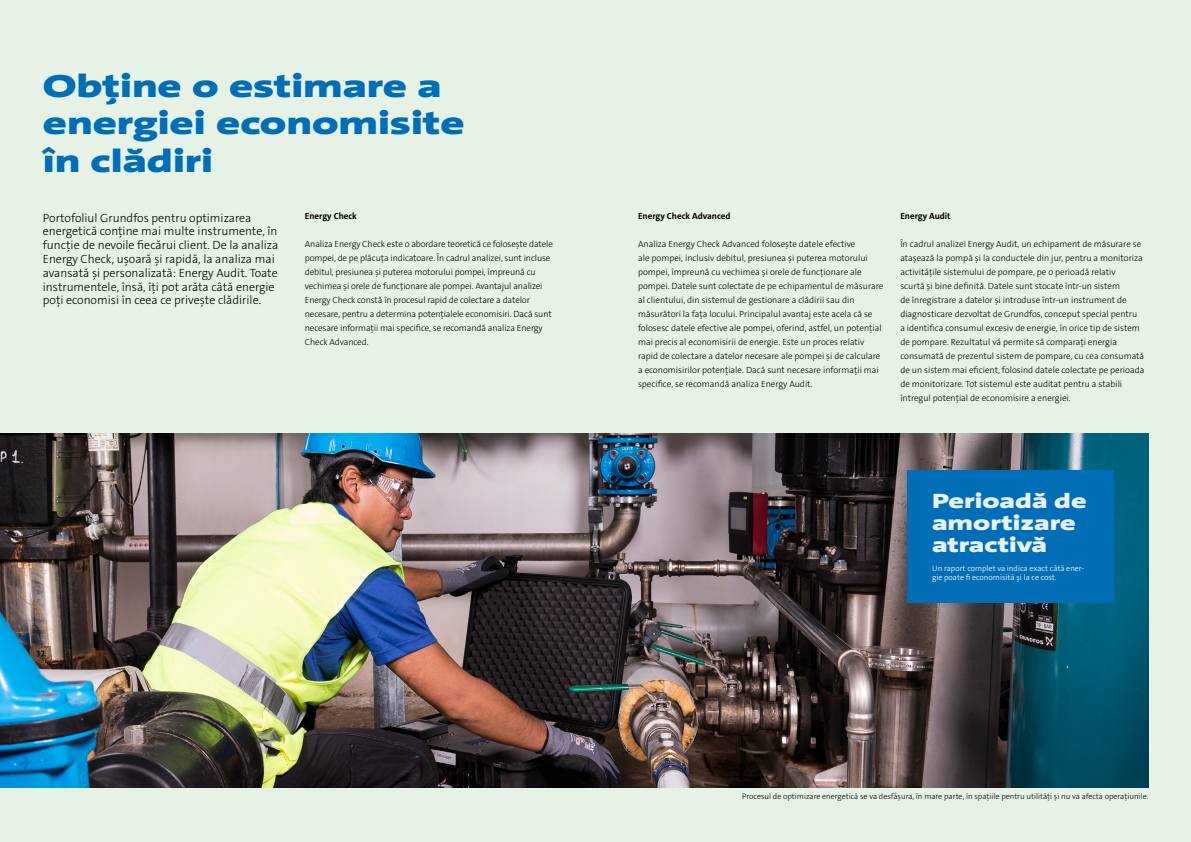
<style>
.page{position:relative;width:1191px;height:842px;background:#e7f2e6}
.page>*{position:absolute;margin:0;border:0;box-sizing:border-box;transform-origin:0 0}
.t1{font:900 32.5px/37.4px "Grundfos The Sans Extd";color:#006eb7}
.t2{font:900 21px/22px "Grundfos The Sans Extd";color:#e9f1fb}
.t3{font:300 12px/13.8px "Grundfos The Sans";color:#000}
.t4{font:300 9px/14px "Grundfos The Sans";color:#000}
.t5{font:700 9px "Grundfos The Sans";color:#000}
.t6{font:300 8px "Grundfos The Sans";color:#000}
.t7{font:300 8px/9.2px "Grundfos The Sans";color:#e9f1fb}
</style>
<div class="page">
<img style="left:0;top:433px;width:1148px;height:355px">
<div style="left:907px;top:470px;width:206px;height:132px;background:#006eb7"></div>
<h1 class="t1" style="left:43px;top:68px;width:423px">Obține o estimare a energiei economisite în clădiri</h1>
<p class="t3" style="left:43px;top:211px;width:237px">Portofoliul Grundfos pentru optimizarea energetică conține mai multe instrumente, în funcție de nevoile fiecărui client. De la analiza Energy Check, ușoară și rapidă, la analiza mai avansată și personalizată: Energy Audit. Toate instrumentele, însă, îți pot arăta câtă energie poți economisi în ceea ce privește clădirile.</p>
<p class="t5" style="left:305px;top:210px;width:54px">Energy Check</p>
<p class="t4" style="left:305px;top:237px;width:250px">Analiza Energy Check este o abordare teoretică ce folosește datele pompei, de pe plăcuța indicatoare. În cadrul analizei, sunt incluse debitul, presiunea și puterea motorului pompei, împreună cu vechimea și orele de funcționare ale pompei. Avantajul analizei Energy Check constă în procesul rapid de colectare a datelor necesare, pentru a determina potențialele economisiri. Dacă sunt necesare informații mai specifice, se recomandă analiza Energy Check Advanced.</p>
<p class="t5" style="left:638px;top:210px;width:94px">Energy Check Advanced</p>
<p class="t4" style="left:638px;top:237px;width:247px">Analiza Energy Check Advanced folosește datele efective<br>ale pompei, inclusiv debitul, presiunea și puterea motorului pompei, împreună cu vechimea și orele de funcționare ale pompei. Datele sunt colectate de pe echipamentul de măsurare al clientului, din sistemul de gestionare a clădirii sau din măsurători la fața locului. Principalul avantaj este acela că se folosesc datele efective ale pompei, oferind, astfel, un potențial mai precis al economisirii de energie. Este un proces relativ rapid de colectare a datelor necesare ale pompei și de calculare a economisirilor potențiale. Dacă sunt necesare informații mai specifice, se recomandă analiza Energy Audit.</p>
<p class="t5" style="left:900px;top:210px;width:52px">Energy Audit</p>
<p class="t4" style="left:900px;top:237px;width:246px">În cadrul analizei Energy Audit, un echipament de măsurare se atașează la pompă și la conductele din jur, pentru a monitoriza activitățile sistemului de pompare, pe o perioadă relativ<br>scurtă și bine definită. Datele sunt stocate într-un sistem<br>de înregistrare a datelor și introduse într-un instrument de diagnosticare dezvoltat de Grundfos, conceput special pentru<br>a identifica consumul excesiv de energie, în orice tip de sistem de pompare. Rezultatul vă permite să comparați energia consumată de prezentul sistem de pompare, cu cea consumată de un sistem mai eficient, folosind datele colectate pe perioada de monitorizare. Tot sistemul este auditat pentru a stabili întregul potențial de economisire a energiei.</p>
<h2 class="t2" style="left:932px;top:490px;width:156px">Perioadă de amortizare atractivă</h2>
<p class="t7" style="left:932px;top:563px;width:154px">Un raport complet va indica exact câtă ener&shy;gie poate fi economisită și la ce cost.</p>
<p class="t6" style="left:742px;top:792px;width:408px">Procesul de optimizare energetică se va desfășura, în mare parte, în spațiile pentru utilități și nu va afecta operațiunile.</p>
</div>
